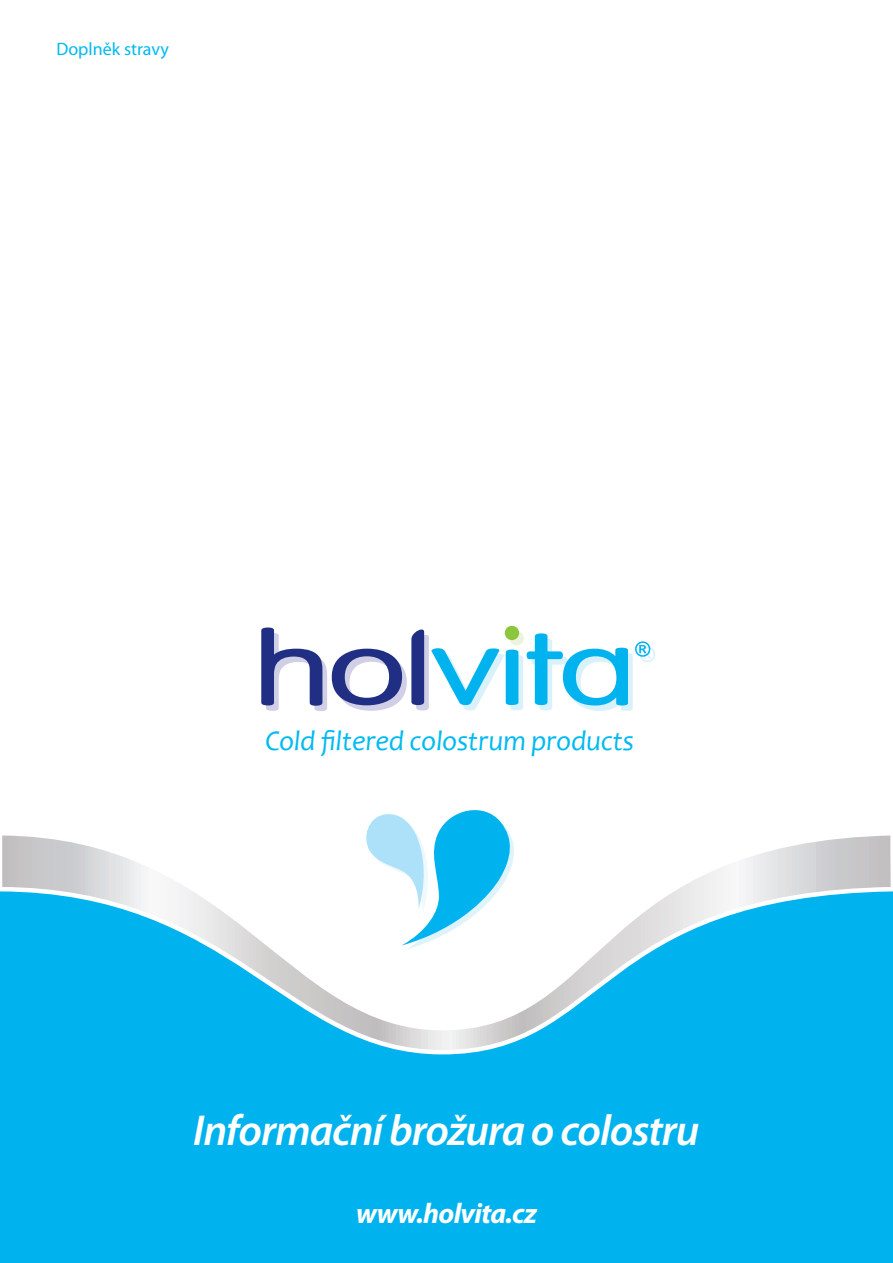
<style>
.page{position:relative;width:893px;height:1263px;background:#fff}
.page>*{position:absolute;margin:0;border:0;box-sizing:border-box;transform-origin:0 0}
.t1{font:italic 600 43.5px "Myriad Pro";letter-spacing:-.025em;color:#fff}
.t2{font:italic 28.5px "Candara";letter-spacing:-.01em;color:#00baf1}
.t3{font:italic 700 28.5px "Myriad Pro";letter-spacing:-.025em;color:#fff}
.t4{font:18px "Myriad Pro";color:#00baf1}
</style>
<div class="page">
<div style="left:1px;top:824px;width:892px;height:439px;background:#00b3ef"></div>
<svg style="left:0;top:1030px;width:540px;height:27px"></svg>
<svg style="left:0;top:625px;width:893px;height:405px;fill:#fff"></svg>
<svg style="left:361px;top:801px;width:158px;height:148px"></svg>
<svg style="left:261px;top:626px;width:394px;height:85px"></svg>
<p class="t4" style="left:56px;top:38px;width:114px">Doplněk stravy</p>
<p class="t2" style="left:265px;top:723px;width:370px">Cold filtered colostrum products</p>
<h1 class="t1" style="left:193px;top:1102px;width:508px">Informační brožura o colostru</h1>
<p class="t3" style="left:356px;top:1194px;width:182px">www.holvita.cz</p>
</div>
